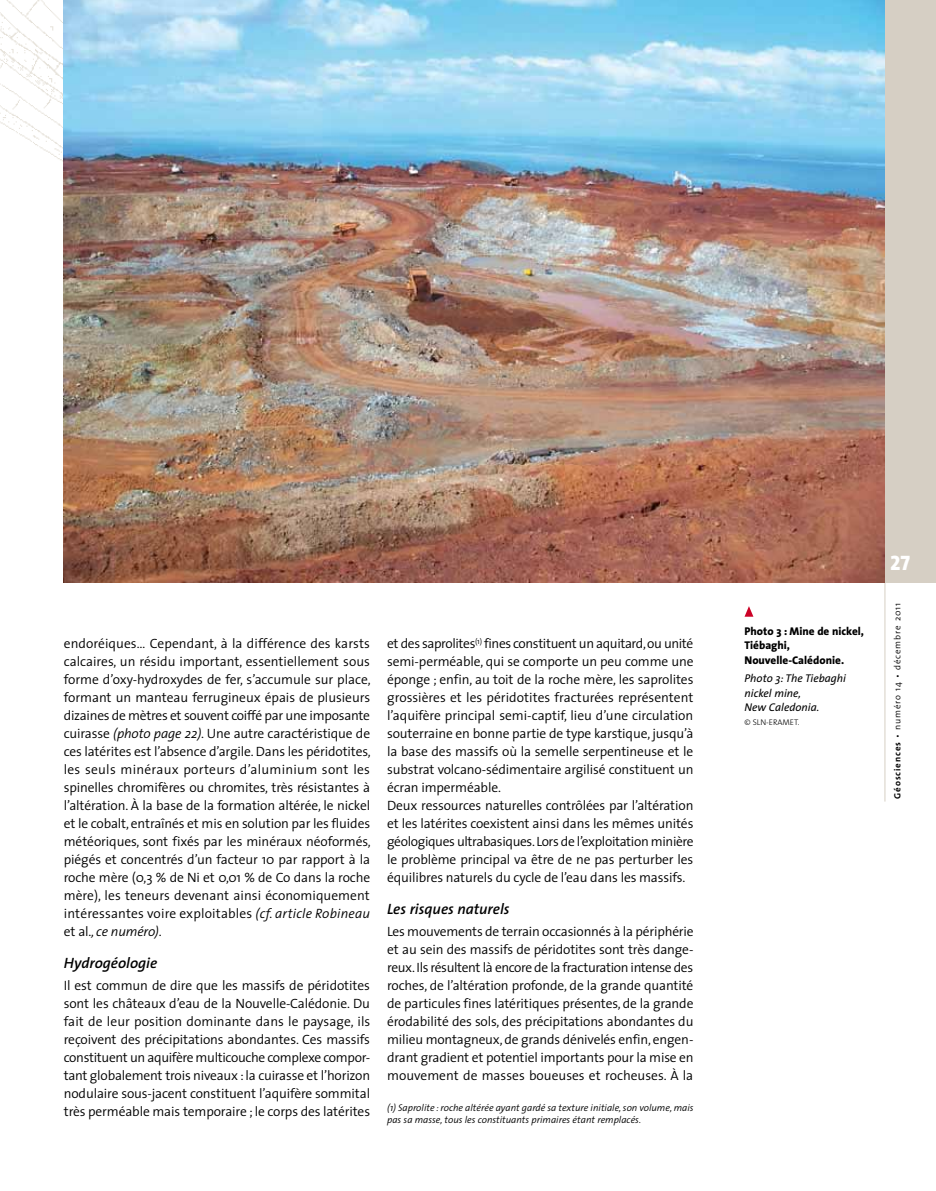
<style>
.page{position:relative;width:936px;height:1191px;background:#fff}
.page>*{position:absolute;margin:0;border:0;box-sizing:border-box;transform-origin:0 0}
.t1{font:21px "The Sans Extra Bold Caps";color:#fff}
.t2{font:italic 600 15px "The Sans";color:#000}
.t3{font:300 13.5px/18px "The Sans";letter-spacing:-.01em;color:#000;text-align:justify}
.t4{font:800 11.25px/14.2px "The Sans";color:#000}
.t5{font:italic 11.25px/14.2px "The Sans";color:#000}
.t6{font:italic 300 9.75px/11.7px "The Sans";color:#000}
.t7{font:300 9px "The Sans";letter-spacing:.1em;color:#000}
.t8{font:300 8.25px "The Sans";color:#000}
.s1{font-style:italic}
.s2{font-weight:700}
</style>
<div class="page">
<div style="left:884px;top:0;width:51px;height:583px;background:#d6cfc4"></div>
<hr style="left:884px;top:37px;width:1px;height:764px;background:#d6cfc4">
<img style="left:0;top:0;width:64px;height:262px">
<img style="left:64px;top:0;width:820px;height:583px">
<svg style="left:745px;top:606px;width:8px;height:10px"></svg>
<p class="t3" style="left:64px;top:634px;width:308px">endoréiques… Cependant, à la différence des karsts calcaires, un résidu important, essentiellement sous forme d’oxy-hydroxydes de fer, s’accumule sur place, formant un manteau ferrugineux épais de plusieurs dizaines de mètres et souvent coiffé par une imposante cuirasse <span class="s1">(photo page 22)</span>. Une autre caractéristique de ces latérites est l’absence d’argile. Dans les péridotites, les seuls minéraux porteurs d’aluminium sont les spinelles chromifères ou chromites, très résistantes à l’altération. À la base de la formation altérée, le nickel et le cobalt, entraînés et mis en solution par les fluides météoriques, sont fixés par les minéraux néoformés, piégés et concentrés d’un facteur 10 par rapport à la roche mère (0,3 % de Ni et 0,01 % de Co dans la roche mère), les teneurs devenant ainsi économiquement intéressantes voire exploitables <span class="s1">(cf. article Robineau </span>et al.<span class="s1">, ce numéro)</span>.</p>
<p class="t2" style="left:64px;top:950px;width:95px">Hydrogéologie</p>
<p class="t3" style="left:64px;top:976px;width:308px">Il est commun de dire que les massifs de péridotites sont les châteaux d’eau de la Nouvelle-Calédonie. Du fait de leur position dominante dans le paysage, ils reçoivent des précipitations abondantes. Ces massifs constituent un aquifère multicouche complexe compor&shy;tant globalement trois niveaux : la cuirasse et l’horizon nodulaire sous-jacent constituent l’aquifère sommital très perméable mais temporaire ; le corps des latérites</p>
<p class="t3" style="left:387px;top:634px;width:308px;text-align:left">et des saprolites<sup>(1)</sup> fines constituent un aquitard, ou unité semi-perméable, qui se comporte un peu comme une éponge ; enfin, au toit de la roche mère, les saprolites grossières et les péridotites fracturées représentent l’aquifère principal semi-captif, lieu d’une circulation souterraine en bonne partie de type karstique, jusqu’à la base des massifs où la semelle serpentineuse et le substrat volcano-sédimentaire argilisé constituent un écran imperméable.<br>Deux ressources naturelles contrôlées par l’altération et les latérites coexistent ainsi dans les mêmes unités géologiques ultrabasiques. Lors de l’exploitation minière le problème principal va être de ne pas perturber les équilibres naturels du cycle de l’eau dans les massifs.</p>
<p class="t2" style="left:387px;top:896px;width:124px">Les risques naturels</p>
<p class="t3" style="left:387px;top:922px;width:308px">Les mouvements de terrain occasionnés à la périphérie et au sein des massifs de péridotites sont très dange&shy;reux. Ils résultent là encore de la fracturation intense des roches, de l’altération profonde, de la grande quantité de particules fines latéritiques présentes, de la grande érodabilité des sols, des précipitations abondantes du milieu montagneux, de grands dénivelés enfin, engen&shy;drant gradient et potentiel importants pour la mise en mouvement de masses boueuses et rocheuses. À la</p>
<p class="t6" style="left:387px;top:1101px;width:308px">(1) Saprolite : roche altérée ayant gardé sa texture initiale, son volume, mais pas sa masse, tous les constituants primaires étant remplacés.</p>
<p class="t4" style="left:744px;top:624px;width:121px">Photo 3 : Mine de nickel,<br>Tiébaghi,<br>Nouvelle-Calédonie.</p>
<p class="t5" style="left:744px;top:671px;width:103px">Photo 3: The Tiebaghi nickel mine,<br>New Caledonia.</p>
<p class="t8" style="left:744px;top:715px;width:56px">© SLN-ERAMET.</p>
<h1 class="t1" style="left:890px;top:545px;width:22px">27</h1>
<p class="t7" style="left:889px;top:798px;width:197px;rotate:-90deg"><span class="s2">Géosciences</span> • numéro 14 • décembre 2011</p>
</div>
